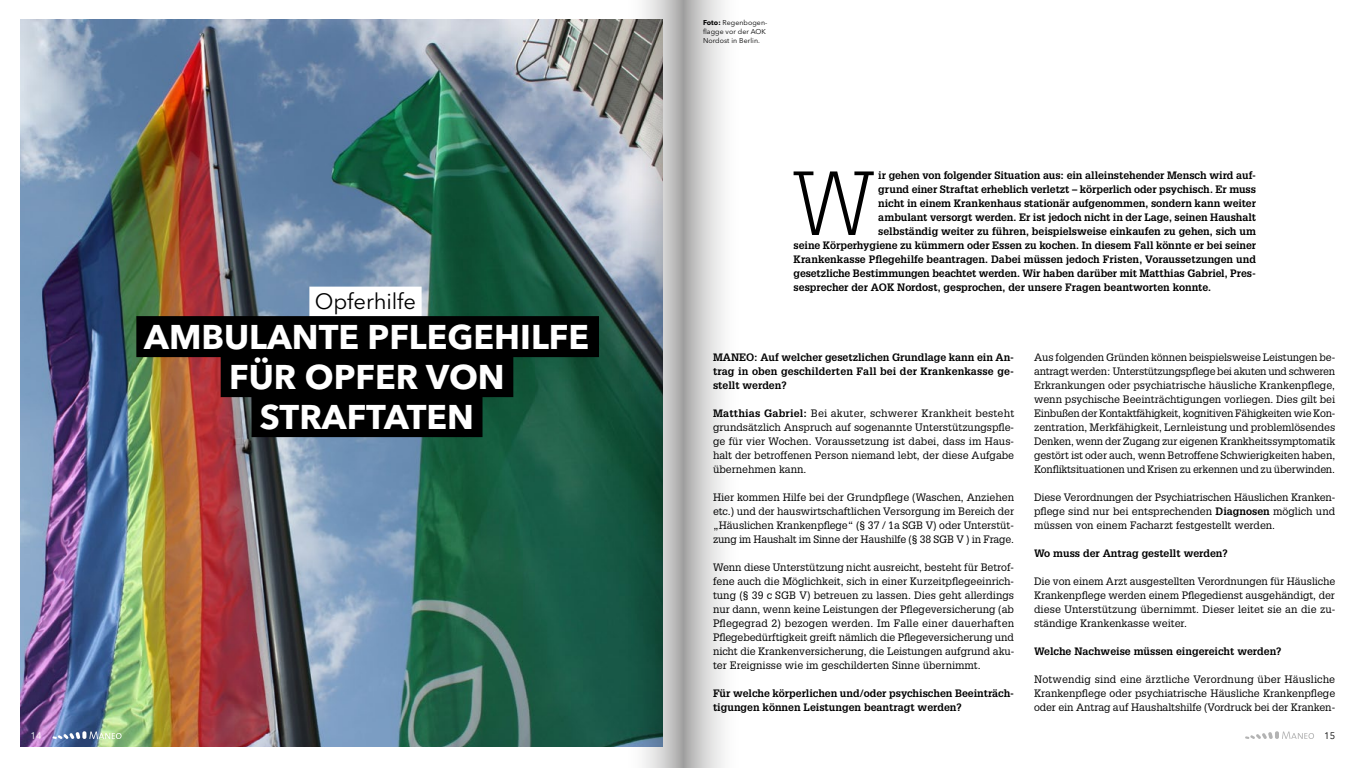
<style>
.page{position:relative;width:1366px;height:768px;background:#fff}
.page>*{position:absolute;margin:0;border:0;box-sizing:border-box;transform-origin:0 0}
.t1{font:300 88.7px "Glypha LT Std";color:#000}
.t2{font:700 34px/40px "Avenir Next LT Pro";color:#fff;text-align:center}
.t3{font:22px "Avenir Next LT Pro";letter-spacing:-.01em;color:#000}
.t4{font:10.5px/14px "Glypha LT Std";color:#000;text-align:justify}
.t5{font:700 10.5px/14px "Glypha LT Std";color:#000;text-align:justify}
.t6{font:9.5px "Avenir Next LT Pro";color:#fff}
.t7{font:9.5px "Avenir Next LT Pro";color:#000}
.t8{font:7px/9px "Avenir Next LT Pro";letter-spacing:.01em;color:#000}
.s1{font-weight:700}
</style>
<div class="page">
<img style="left:20px;top:20px;width:603px;height:727px">
<div style="left:309px;top:287px;width:113px;height:30px;background:#fff"></div>
<div style="left:136px;top:316px;width:463px;height:41px;background:#000"></div>
<div style="left:221px;top:356px;width:292px;height:41px;background:#000"></div>
<div style="left:251px;top:396px;width:232px;height:41px;background:#000"></div>
<svg style="left:1245px;top:731px;width:69px;height:8px"></svg>
<svg style="left:53px;top:731px;width:69px;height:8px"></svg>
<svg style="left:683px;top:0;width:41px;height:768px;background:#d0d0d0"></svg>
<svg style="left:623px;top:0;width:60px;height:768px;background:#7a8e8a"></svg>
<h3 class="t3" style="left:315px;top:288px;width:103px">Opferhilfe</h3>
<h2 class="t2" style="left:144px;top:316px;width:446px">AMBULANTE PFLEGEHILFE<br>FÜR OPFER VON<br>STRAFTATEN</h2>
<p class="t8" style="left:703px;top:18px;width:66px"><span class="s1">Foto:</span> Regenbogen&shy;flagge vor der AOK<br>Nordost in Berlin.</p>
<h1 class="t1" style="left:793px;top:153px;width:82px">W</h1>
<p class="t5" style="left:878px;top:168px;width:379px">ir gehen von folgender Situation aus: ein alleinstehender Mensch wird auf-</p>
<p class="t5" style="left:878px;top:182px;width:379px">grund einer Straftat erheblich verletzt – körperlich oder psychisch. Er muss</p>
<p class="t5" style="left:878px;top:196px;width:379px">nicht in einem Krankenhaus stationär aufgenommen, sondern kann weiter</p>
<p class="t5" style="left:878px;top:210px;width:379px">ambulant versorgt werden. Er ist jedoch nicht in der Lage, seinen Haushalt</p>
<p class="t5" style="left:878px;top:224px;width:379px">selbständig weiter zu führen, beispielsweise einkaufen zu gehen, sich um</p>
<p class="t5" style="left:794px;top:238px;width:464px">seine Körperhygiene zu kümmern oder Essen zu kochen. In diesem Fall könnte er bei seiner</p>
<p class="t5" style="left:794px;top:252px;width:464px">Krankenkasse Pflegehilfe beantragen. Dabei müssen jedoch Fristen, Voraussetzungen und</p>
<p class="t5" style="left:794px;top:266px;width:464px">gesetzliche Bestimmungen beachtet werden. Wir haben darüber mit Matthias Gabriel, Pres-</p>
<p class="t5" style="left:794px;top:280px;width:419px">sesprecher der AOK Nordost, gesprochen, der unsere Fragen beantworten konnte.</p>
<p class="t5" style="left:713px;top:350px;width:303px">MANEO: Auf welcher gesetzlichen Grundlage kann ein An&shy;trag in oben geschilderten Fall bei der Krankenkasse ge&shy;stellt werden?</p>
<p class="t4" style="left:713px;top:406px;width:303px"><span class="s1">Matthias Gabriel:</span> Bei akuter, schwerer Krankheit besteht grundsätzlich Anspruch auf sogenannte Unterstützungspfle&shy;ge für vier Wochen. Voraussetzung ist dabei, dass im Haus&shy;halt der betroffenen Person niemand lebt, der diese Aufgabe übernehmen kann.</p>
<p class="t4" style="left:713px;top:490px;width:303px">Hier kommen Hilfe bei der Grundpflege (Waschen, Anziehen etc.) und der hauswirtschaftlichen Versorgung im Bereich der „Häuslichen Krankenpflege“ (§ 37 / 1a SGB V) oder Unterstüt&shy;zung im Haushalt im Sinne der Haushilfe (§ 38 SGB V ) in Frage.</p>
<p class="t4" style="left:713px;top:560px;width:303px">Wenn diese Unterstützung nicht ausreicht, besteht für Betrof&shy;fene auch die Möglichkeit, sich in einer Kurzeitpflegeeinrich&shy;tung (§ 39 c SGB V) betreuen zu lassen. Dies geht allerdings nur dann, wenn keine Leistungen der Pflegeversicherung (ab Pflegegrad 2) bezogen werden. Im Falle einer dauerhaften Pflegebedürftigkeit greift nämlich die Pflegeversicherung und nicht die Krankenversicherung, die Leistungen aufgrund aku&shy;ter Ereignisse wie im geschilderten Sinne übernimmt.</p>
<p class="t5" style="left:713px;top:686px;width:303px">Für welche körperlichen und/oder psychischen Beeinträch&shy;tigungen können Leistungen beantragt werden?</p>
<p class="t4" style="left:1034px;top:350px;width:303px">Aus folgenden Gründen können beispielsweise Leistungen be&shy;antragt werden: Unterstützungspflege bei akuten und schweren Erkrankungen oder psychiatrische häusliche Krankenpflege, wenn psychische Beeinträchtigungen vorliegen. Dies gilt bei Einbußen der Kontaktfähigkeit, kognitiven Fähigkeiten wie Kon&shy;zentration, Merkfähigkeit, Lernleistung und problemlösendes Denken, wenn der Zugang zur eigenen Krankheitssymptomatik gestört ist oder auch, wenn Betroffene Schwierigkeiten haben, Konfliktsituationen und Krisen zu erkennen und zu überwinden.</p>
<p class="t4" style="left:1034px;top:490px;width:303px">Diese Verordnungen der Psychiatrischen Häuslichen Kranken&shy;pflege sind nur bei entsprechenden <span class="s1">Diagnosen</span> möglich und müssen von einem Facharzt festgestellt werden.</p>
<p class="t5" style="left:1034px;top:546px;width:195px">Wo muss der Antrag gestellt werden?</p>
<p class="t4" style="left:1034px;top:574px;width:303px">Die von einem Arzt ausgestellten Verordnungen für Häusliche Krankenpflege werden einem Pflegedienst ausgehändigt, der diese Unterstützung übernimmt. Dieser leitet sie an die zu&shy;ständige Krankenkasse weiter.</p>
<p class="t5" style="left:1034px;top:644px;width:249px">Welche Nachweise müssen eingereicht werden?</p>
<p class="t4" style="left:1034px;top:672px;width:303px">Notwendig sind eine ärztliche Verordnung über Häusliche Krankenpflege oder psychiatrische Häusliche Krankenpflege oder ein Antrag auf Haushaltshilfe (Vordruck bei der Kranken-</p>
<p class="t6" style="left:31px;top:730px;width:13px">14</p>
<p class="t7" style="left:1324px;top:730px;width:13px">15</p>
</div>
